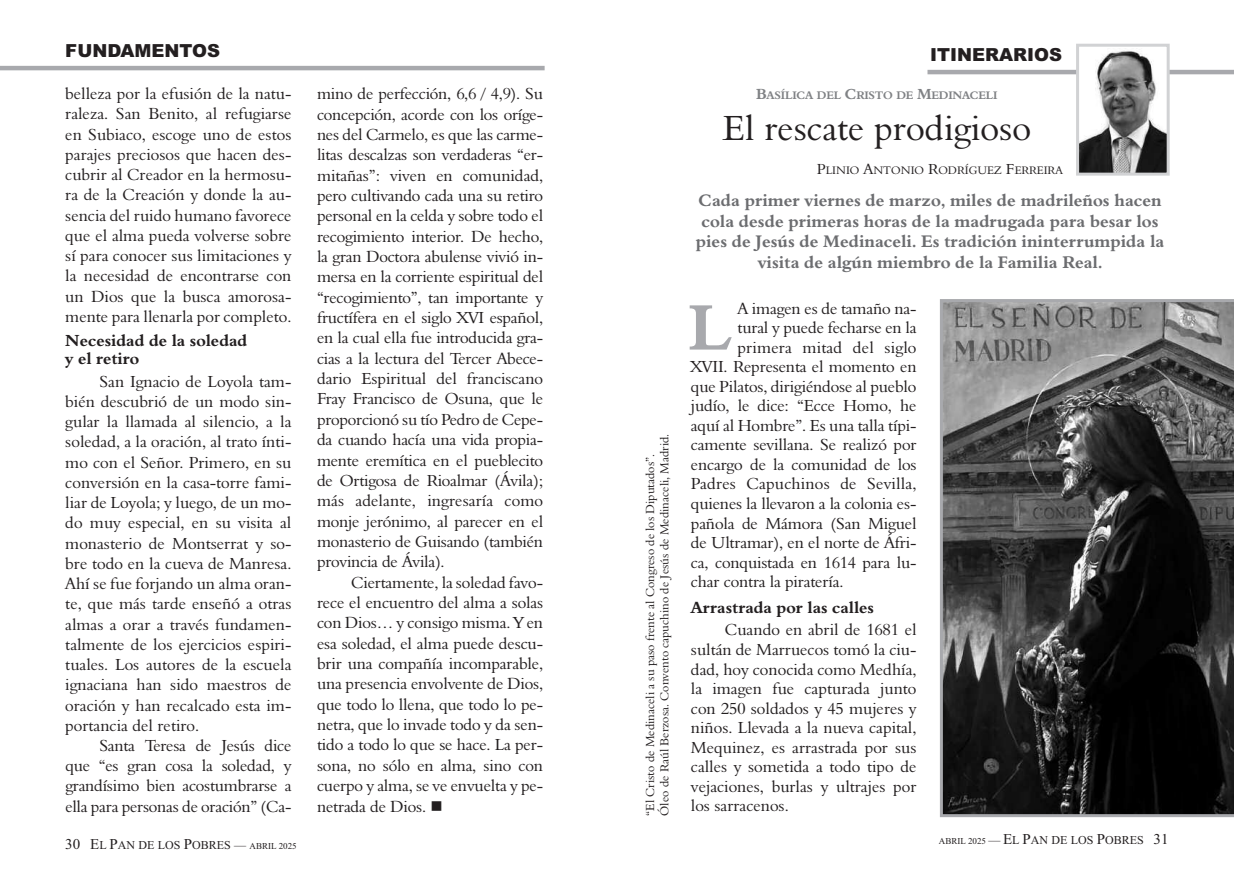
<style>
.page{position:relative;width:1234px;height:881px;background:#fff}
.page>*{position:absolute;margin:0;border:0;box-sizing:border-box;transform-origin:0 0}
.t1{font:66px "Aldine 401 BT Bold A";color:#a8a9ad}
.t2{font:36px "Aldine 401 BT Roman A";color:#231f20}
.t3{font:900 18px "Arial";color:#231f20}
.t4{font:17.25px/20.7px "Aldine 401 BT Bold A";color:#6c6d70;text-align:center}
.t5{font:16.5px/20.4px "Aldine 401 BT Roman A";letter-spacing:-.01em;color:#231f20;text-align:justify}
.t6{font:16.5px/17.7px "Aldine 401 BT Bold A";color:#231f20}
.t7{font:16.5px "Aldine 401 BT Roman A";letter-spacing:.01em;color:#231f20}
.t8{font:12px/14.4px "Aldine 401 BT Roman A";color:#231f20}
.t9{font:12px "Times New Roman";color:#231f20}
.t10{font:11.25px "Aldine 401 BT Roman A";color:#231f20}
.t11{font:11.25px "Aldine 401 BT Bold A";letter-spacing:-.02em;color:#808285}
.s1{font-size:15px}
.s2{font-size:9px}
</style>
<div class="page">
<hr style="left:0;top:66px;width:544px;height:4px;background:#a8a9ad">
<hr style="left:927px;top:70px;width:306px;height:4px;background:#a8a9ad">
<img style="left:1079px;top:51px;width:86px;height:120px">
<div style="left:1075px;top:44px;width:94px;height:131px;border:3px solid #d1d2d4"></div>
<svg style="left:940px;top:299px;width:293px;height:517px;background:#404040"></svg>
<p class="t3" style="left:65px;top:40px;width:156px">FUNDAMENTOS</p>
<p class="t3" style="left:929px;top:44px;width:134px">ITINERARIOS</p>
<p class="t5" style="left:65px;top:83px;width:227px">belleza por la efusión de la natu&shy;raleza. San Benito, al refugiarse en Subiaco, escoge uno de estos parajes preciosos que hacen des&shy;cubrir al Creador en la hermosu&shy;ra de la Creación y donde la au&shy;sencia del ruido humano favorece que el alma pueda volverse sobre sí para conocer sus limitaciones y la necesidad de encontrarse con un Dios que la busca amorosa&shy;mente para llenarla por completo.</p>
<p class="t6" style="left:65px;top:331px;width:183px">Necesidad de la soledad y el retiro</p>
<p class="t5" style="left:65px;top:371px;width:227px;text-indent:34px">San Ignacio de Loyola tam&shy;bién descubrió de un modo sin&shy;gular la llamada al silencio, a la soledad, a la oración, al trato ínti&shy;mo con el Señor. Primero, en su conversión en la casa-torre fami&shy;liar de Loyola; y luego, de un mo&shy;do muy especial, en su visita al monasterio de Montserrat y so&shy;bre todo en la cueva de Manresa.<br>Ahí se fue forjando un alma oran&shy;te, que más tarde enseñó a otras almas a orar a través fundamen&shy;talmente de los ejercicios espiri&shy;tuales. Los autores de la escuela ignaciana han sido maestros de oración y han recalcado esta im&shy;portancia del retiro.</p>
<p class="t5" style="left:65px;top:734px;width:227px;text-indent:34px">Santa Teresa de Jesús dice que “es gran cosa la soledad, y grandísimo bien acostumbrarse a ella para personas de oración” (Ca-</p>
<p class="t5" style="left:317px;top:83px;width:227px">mino de perfección, 6,6 / 4,9). Su concepción, acorde con los oríge&shy;nes del Carmelo, es que las carme&shy;litas descalzas son verdaderas “er&shy;mitañas”: viven en comunidad, pero cultivando cada una su retiro personal en la celda y sobre todo el recogimiento interior. De hecho, la gran Doctora abulense vivió in&shy;mersa en la corriente espiritual del “recogimiento”, tan importante y fructífera en el siglo XVI español, en la cual ella fue introducida gra&shy;cias a la lectura del Tercer Abece&shy;dario Espiritual del franciscano Fray Francisco de Osuna, que le proporcionó su tío Pedro de Cepe&shy;da cuando hacía una vida propia&shy;mente eremítica en el pueblecito de Ortigosa de Rioalmar (Ávila); más adelante, ingresaría como monje jerónimo, al parecer en el monasterio de Guisando (también provincia de Ávila).</p>
<p class="t5" style="left:317px;top:571px;width:227px;text-indent:34px">Ciertamente, la soledad favo&shy;rece el encuentro del alma a solas con Dios… y consigo misma. Y en esa soledad, el alma puede descu&shy;brir una compañía incomparable, una presencia envolvente de Dios, que todo lo llena, que todo lo pe&shy;netra, que lo invade todo y da sen&shy;tido a todo lo que se hace. La per&shy;sona, no sólo en alma, sino con cuerpo y alma, se ve envuelta y pe&shy;netrada de Dios.</p>
<p class="t8" style="left:642px;top:815px;width:383px;rotate:-90deg">“El Cristo de Medinaceli a su paso frente al Congreso de los Diputados”.<br>Óleo de Raúl Berzosa. Convento capuchino de Jesús de Medinaceli, Madrid.</p>
<p class="t11" style="left:755px;top:89px;width:243px"><span class="s1">B</span>ASÍLICA DEL <span class="s1">C</span>RISTO DE <span class="s1">M</span>EDINACELI</p>
<h2 class="t2" style="left:722px;top:107px;width:310px">El rescate prodigioso</h2>
<p class="t10" style="left:816px;top:163px;width:247px"><span class="s1">P</span>LINIO <span class="s1">A</span>NTONIO <span class="s1">R</span>ODRÍGUEZ <span class="s1">F</span>ERREIRA</p>
<p class="t4" style="left:695px;top:189px;width:470px">Cada primer viernes de marzo, miles de madrileños hacen cola desde primeras horas de la madrugada para besar los pies de Jesús de Medinaceli. Es tradición ininterrumpida la visita de algún miembro de la Familia Real.</p>
<p class="t5" style="left:737px;top:298px;width:180px">A imagen es de tamaño na-</p>
<p class="t5" style="left:737px;top:317px;width:180px">tural y puede fecharse en la</p>
<p class="t7" style="left:737px;top:337px;width:180px">primera mitad del siglo</p>
<p class="t5" style="left:690px;top:356px;width:227px">XVII. Representa el momento en</p>
<p class="t5" style="left:690px;top:376px;width:227px">que Pilatos, dirigiéndose al pueblo</p>
<p class="t5" style="left:690px;top:395px;width:227px">judío, le dice: “Ecce Homo, he</p>
<p class="t5" style="left:690px;top:415px;width:227px">aquí al Hombre”. Es una talla típi-</p>
<p class="t5" style="left:690px;top:434px;width:227px">camente sevillana. Se realizó por</p>
<p class="t5" style="left:690px;top:454px;width:227px">encargo de la comunidad de los</p>
<p class="t7" style="left:690px;top:474px;width:227px">Padres Capuchinos de Sevilla,</p>
<p class="t5" style="left:690px;top:493px;width:227px">quienes la llevaron a la colonia es-</p>
<p class="t5" style="left:690px;top:512px;width:227px">pañola de Mámora (San Miguel</p>
<p class="t5" style="left:690px;top:532px;width:227px">de Ultramar), en el norte de Áfri-</p>
<p class="t5" style="left:690px;top:551px;width:227px">ca, conquistada en 1614 para lu-</p>
<p class="t5" style="left:690px;top:571px;width:154px">char contra la piratería.</p>
<p class="t6" style="left:690px;top:598px;width:185px">Arrastrada por las calles</p>
<p class="t5" style="left:690px;top:619px;width:227px;line-height:19.5px;text-indent:34px">Cuando en abril de 1681 el sultán de Marruecos tomó la ciu&shy;dad, hoy conocida como Medhía, la imagen fue capturada junto con 250 soldados y 45 mujeres y niños. Llevada a la nueva capital, Mequinez, es arrastrada por sus calles y sometida a todo tipo de vejaciones, burlas y ultrajes por los sarracenos.</p>
<h1 class="t1" style="left:688px;top:288px;width:46px">L</h1>
<p class="t9" style="left:65px;top:837px;width:233px"><span class="s1">30 E</span>L <span class="s1">P</span>AN DE LOS <span class="s1">P</span>OBRES — <span class="s2">ABRIL 2025</span></p>
<p class="t9" style="left:938px;top:832px;width:231px"><span class="s2">ABRIL 2025</span> — <span class="s1">E</span>L <span class="s1">P</span>AN DE LOS <span class="s1">P</span>OBRES <span class="s1">31</span></p>
</div>
